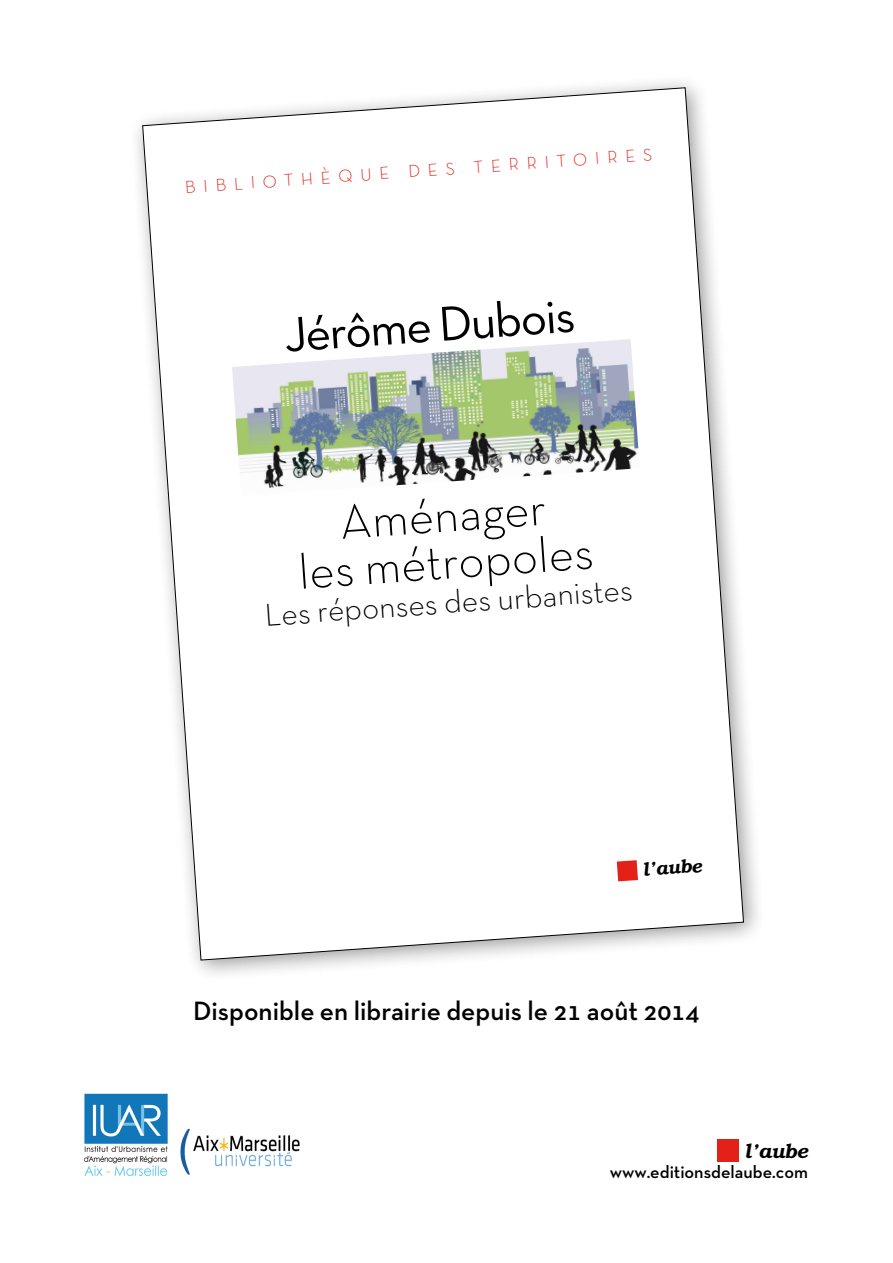
<style>
.page{position:relative;width:893px;height:1263px;background:#fff}
.page>*{position:absolute;margin:0;border:0;box-sizing:border-box;transform-origin:0 0}
.t1{font:300 49.65px/47px "Neutra Text TFPS";color:#000;text-align:center}
.t2{font:49.65px "Neutra Text TFPS";color:#000}
.t3{font:300 32.25px "Neutra Text TFPS";color:#000}
.t4{font:600 27px "Neutra Text TFPS";color:#000}
.t5{font:italic 600 19.8px "Bookman";color:#000}
.t6{font:italic 600 18.6px "Bookman";color:#000}
.t7{font:600 18px "Neutra Text TFPS";color:#000}
.t8{font:300 17.4px "Neutra Text TFPS";color:#e32119}
</style>
<div class="page">
<div style="left:717px;top:1140px;width:22px;height:22px;background:#e32119"></div>
<div style="left:128px;top:73px;width:638px;height:910px;background:#000;opacity:.4"></div>
<svg style="left:142px;top:87px;width:602px;height:874px"></svg>
<img style="left:84px;top:1093px;width:84px;height:83px">
<img style="left:180px;top:1128px;width:120px;height:47px">
<p class="t8" style="left:184px;top:176px;width:470px;rotate:-4deg">BIBLIOTHÈQUE DES TERRITOIRES</p>
<h1 class="t2" style="left:282px;top:305px;width:294px;rotate:-4deg">Jérôme Dubois</h1>
<h1 class="t1" style="left:293px;top:501px;width:297px;rotate:-4deg">Aménager<br>les métropoles</h1>
<p class="t3" style="left:263px;top:595px;width:370px;rotate:-4deg">Les réponses des urbanistes</p>
<p class="t6" style="left:641px;top:858px;width:61px;rotate:-4deg">l’aube</p>
<p class="t4" style="left:193px;top:994px;width:508px">Disponible en librairie depuis le 21 août 2014</p>
<p class="t5" style="left:744px;top:1139px;width:65px">l’aube</p>
<p class="t7" style="left:610px;top:1161px;width:200px">www.editionsdelaube.com</p>
</div>
